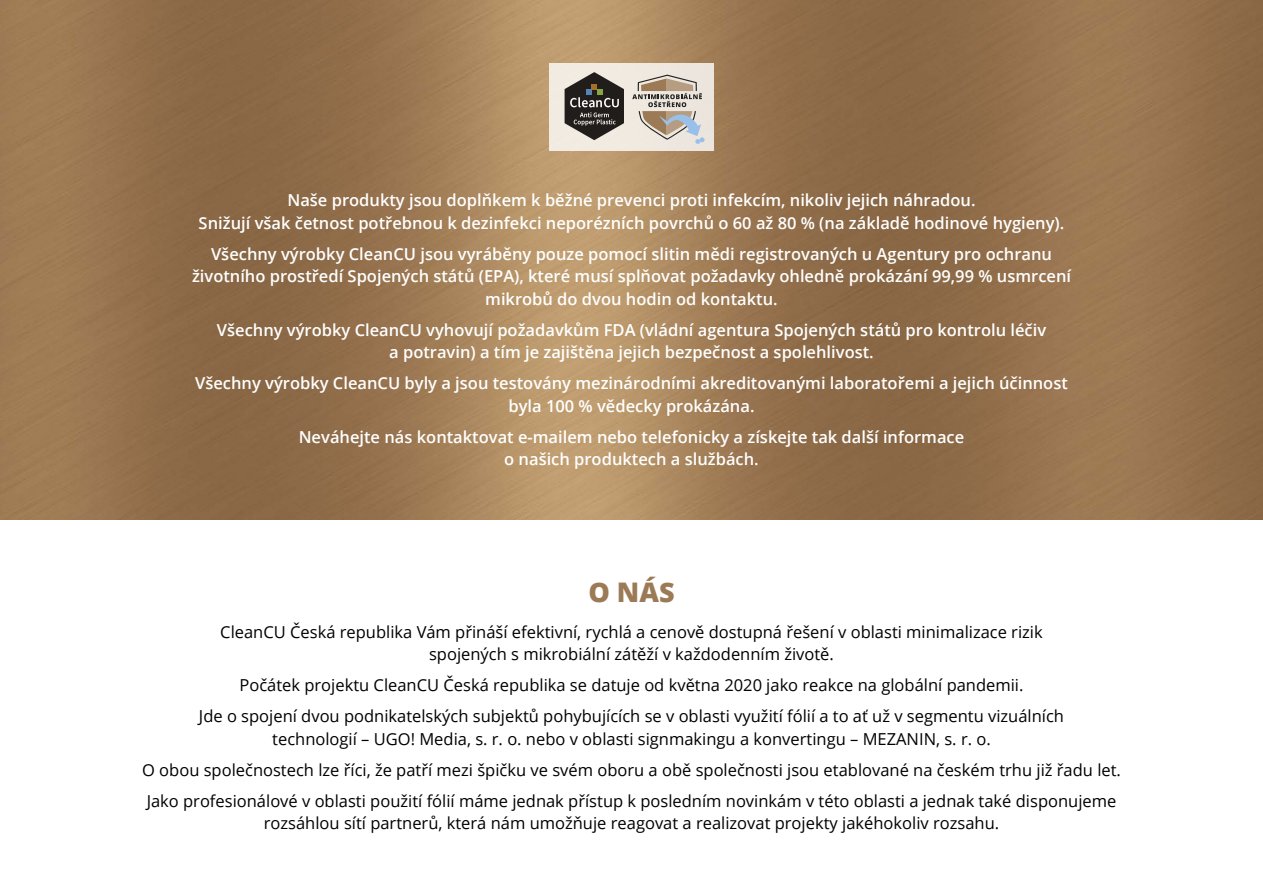
<style>
.page{position:relative;width:1263px;height:893px;background:#fff}
.page>*{position:absolute;margin:0;border:0;box-sizing:border-box;transform-origin:0 0}
.nadpis1{font:800 27px "Open Sans";color:#9c7a56}
.text{font:600 16.5px/22.5px "Open Sans";color:#fff;text-align:center}
.text-2{font:16.5px/22.5px "Open Sans";color:#000;text-align:center}
</style>
<div class="page">
<img style="left:0;top:0;width:1263px;height:520px">
<div style="left:549px;top:64px;width:164px;height:87px;background:#f1eae1"></div>
<svg style="left:632px;top:75px;width:73px;height:69px"></svg>
<svg style="left:565px;top:72px;width:59px;height:68px"></svg>
<p class="text" style="left:199px;top:189px;width:867px">Naše produkty jsou doplňkem k běžné prevenci proti infekcím, nikoliv jejich náhradou.<br>Snižují však četnost potřebnou k dezinfekci neporézních povrchů o 60 až 80 % (na základě hodinové hygieny).</p>
<p class="text" style="left:192px;top:242px;width:880px">Všechny výrobky CleanCU jsou vyráběny pouze pomocí slitin mědi registrovaných u Agentury pro ochranu životního prostředí Spojených států (EPA), které musí splňovat požadavky ohledně prokázání 99,99 % usmrcení mikrobů do dvou hodin od kontaktu.</p>
<p class="text" style="left:217px;top:318px;width:831px">Všechny výrobky CleanCU vyhovují požadavkům FDA (vládní agentura Spojených států pro kontrolu léčiv a potravin) a tím je zajištěna jejich bezpečnost a spolehlivost.</p>
<p class="text" style="left:195px;top:372px;width:874px">Všechny výrobky CleanCU byly a jsou testovány mezinárodními akreditovanými laboratořemi a jejich účinnost byla 100 % vědecky prokázána.</p>
<p class="text" style="left:299px;top:425px;width:667px">Neváhejte nás kontaktovat e-mailem nebo telefonicky a získejte tak další informace o našich produktech a službách.</p>
<p class="nadpis1" style="left:588px;top:572px;width:88px">O NÁS</p>
<p class="text-2" style="left:220px;top:620px;width:824px">CleanCU Česká republika Vám přináší efektivní, rychlá a cenově dostupná řešení v oblasti minimalizace rizik spojených s mikrobiální zátěží v každodenním životě.</p>
<p class="text-2" style="left:239px;top:673px;width:785px">Počátek projektu CleanCU Česká republika se datuje od května 2020 jako reakce na globální pandemii.</p>
<p class="text-2" style="left:199px;top:704px;width:866px">Jde o spojení dvou podnikatelských subjektů pohybujících se v oblasti využití fólií a to ať už v segmentu vizuálních technologií – UGO! Media, s. r. o. nebo v oblasti signmakingu a konvertingu – MEZANIN, s. r. o.</p>
<p class="text-2" style="left:142px;top:758px;width:980px">O obou společnostech lze říci, že patří mezi špičku ve svém oboru a obě společnosti jsou etablované na českém trhu již řadu let.</p>
<p class="text-2" style="left:147px;top:789px;width:971px">Jako profesionálové v oblasti použití fólií máme jednak přístup k posledním novinkám v této oblasti a jednak také disponujeme rozsáhlou sítí partnerů, která nám umožňuje reagovat a realizovat projekty jakéhokoliv rozsahu.</p>
</div>
